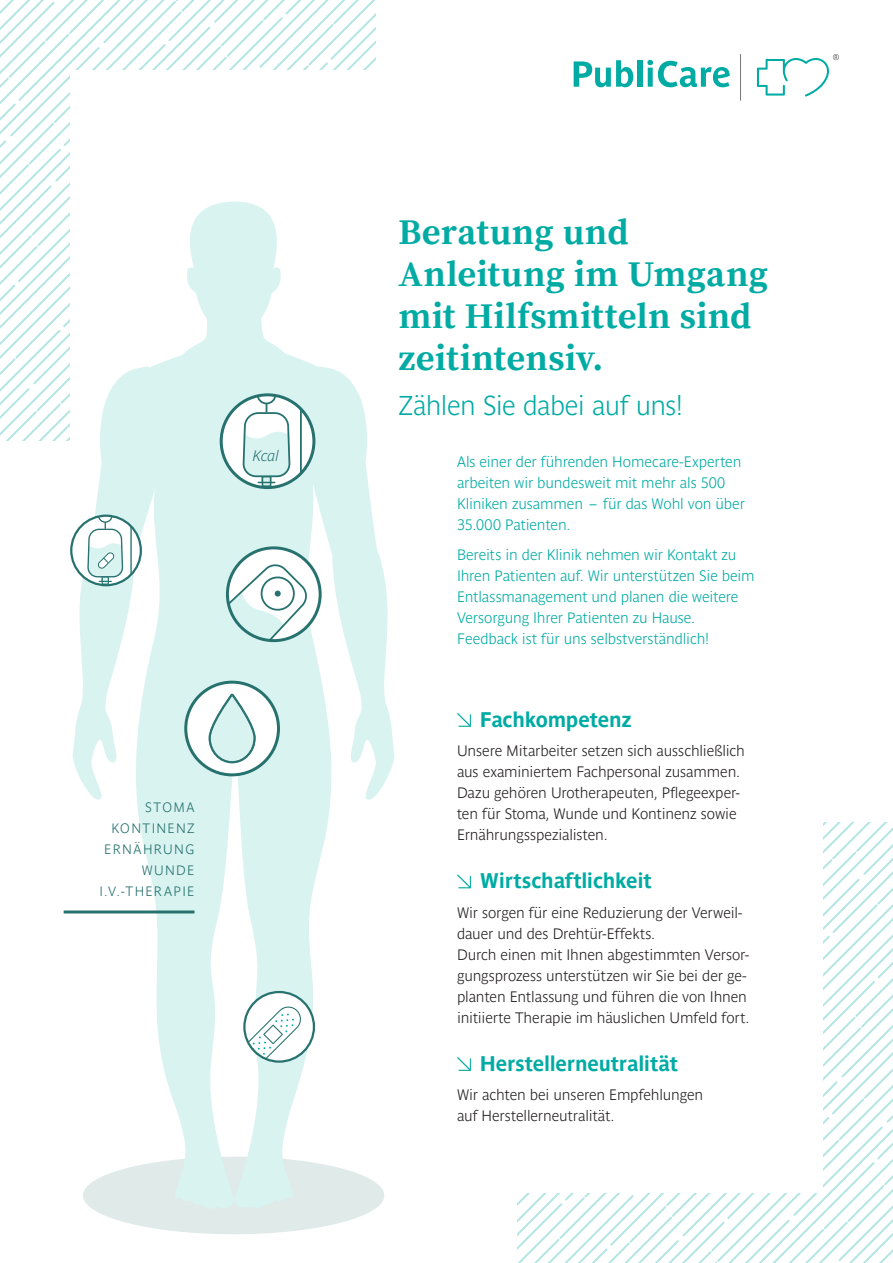
<style>
.page{position:relative;width:893px;height:1263px;background:#fff}
.page>*{position:absolute;margin:0;border:0;box-sizing:border-box;transform-origin:0 0}
.Überschrift___Serif{font:700 36px/42px "Source Serif Pro";letter-spacing:.005em;color:#00aba4}
.Introtext{font:700 27px "Parisine Std Clair";letter-spacing:-.02em;color:#00aba4}
.Introtext-2{font:700 21px "Parisine Std";letter-spacing:-.015em;color:#00aba4}
.Introtext-3{font:700 15px/21px "Parisine Std Clair";letter-spacing:-.01em;color:#231f20}
.Introtext-4{font:700 15px/21px "Parisine Std Clair";letter-spacing:-.01em;color:#00aba4}
.Introtext-5{font:italic 700 15px "Parisine Std Clair";color:#27726f}
.Introtext-6{font:700 13.5px/21px "Parisine Std Clair";letter-spacing:.1em;color:#27726f;text-align:right}
</style>
<div class="page">
<svg style="left:0;top:351px;width:70px;height:45px"></svg>
<svg style="left:0;top:305px;width:70px;height:46px"></svg>
<svg style="left:0;top:0;width:375px;height:305px"></svg>
<svg style="left:0;top:0;width:344px;height:260px"></svg>
<svg style="left:0;top:0;width:299px;height:215px"></svg>
<div style="left:70px;top:70px;width:358px;height:496px;background:#fff"></div>
<svg style="left:823px;top:867px;width:70px;height:45px"></svg>
<svg style="left:823px;top:912px;width:70px;height:45px"></svg>
<svg style="left:518px;top:957px;width:375px;height:306px"></svg>
<svg style="left:549px;top:1003px;width:344px;height:260px"></svg>
<svg style="left:594px;top:1048px;width:299px;height:215px"></svg>
<div style="left:465px;top:696px;width:358px;height:497px;background:#fff"></div>
<div style="left:83px;top:1157px;width:301px;height:77px;background:#dfeae9;border-radius:50%"></div>
<svg style="left:71px;top:201px;width:324px;height:1011px"></svg>
<svg style="left:574px;top:60px;width:59px;height:27px"></svg>
<div style="left:637px;top:60px;width:5px;height:27px;background:#00aba4"></div>
<svg style="left:647px;top:60px;width:83px;height:27px"></svg>
<svg style="left:740px;top:54px;width:1px;height:47px"></svg>
<svg style="left:757px;top:54px;width:82px;height:42px"></svg>
<svg style="left:457px;top:713px;width:14px;height:14px"></svg>
<svg style="left:457px;top:874px;width:14px;height:14px"></svg>
<svg style="left:457px;top:1057px;width:14px;height:14px"></svg>
<svg style="left:227px;top:548px;width:93px;height:93px"></svg>
<svg style="left:227px;top:561px;width:80px;height:80px"></svg>
<div style="left:226px;top:546px;width:96px;height:96px;border:3px solid #27726f;border-radius:50%"></div>
<div style="left:244px;top:992px;width:70px;height:69px;background:#fff;border-radius:50%"></div>
<svg style="left:244px;top:1006px;width:58px;height:55px"></svg>
<div style="left:243px;top:991px;width:72px;height:72px;border:2px solid #27726f;border-radius:50%"></div>
<div style="left:186px;top:682px;width:92px;height:93px;background:#fff;border-radius:50%"></div>
<svg style="left:209px;top:694px;width:46px;height:69px"></svg>
<div style="left:184px;top:681px;width:96px;height:95px;border:3px solid #27726f;border-radius:50%"></div>
<hr style="left:64px;top:910px;width:130px;height:3px;background:#27726f">
<div style="left:221px;top:395px;width:93px;height:93px;background:#fff;border-radius:50%"></div>
<svg style="left:243px;top:395px;width:60px;height:93px"></svg>
<div style="left:220px;top:393px;width:95px;height:96px;border:3px solid #27726f;border-radius:50%"></div>
<svg style="left:71px;top:516px;width:70px;height:69px"></svg>
<div style="left:70px;top:514px;width:72px;height:72px;border:2px solid #27726f;border-radius:50%"></div>
<svg style="left:87px;top:516px;width:45px;height:69px"></svg>
<p class="Introtext-5" style="left:253px;top:447px;width:28px">Kcal</p>
<p class="Introtext-6" style="left:111px;top:796px;width:85px">STOMA<br>KONTINENZ</p>
<p class="Introtext-6" style="left:104px;top:838px;width:92px">ERNÄHRUNG</p>
<p class="Introtext-6" style="left:99px;top:859px;width:97px">WUNDE<br>I.V.-THERAPIE</p>
<p class="Überschrift___Serif" style="left:398px;top:212px;width:371px">Beratung und<br>Anleitung im Umgang mit Hilfsmitteln sind zeitintensiv.</p>
<p class="Introtext" style="left:398px;top:390px;width:286px">Zählen Sie dabei auf uns!</p>
<p class="Introtext-4" style="left:457px;top:452px;width:289px">Als einer der führenden Homecare-Experten arbeiten wir bundesweit mit mehr als 500<br>Kliniken zusammen – für das Wohl von über 35.000 Patienten.</p>
<p class="Introtext-4" style="left:457px;top:544px;width:299px">Bereits in der Klinik nehmen wir Kontakt zu Ihren Patienten auf. Wir unterstützen Sie beim Entlassmanagement und planen die weitere Versorgung Ihrer Patienten zu Hause.</p>
<p class="Introtext-4" style="left:457px;top:628px;width:254px">Feedback ist für uns selbstverständlich!</p>
<p class="Introtext-2" style="left:480px;top:707px;width:153px">Fachkompetenz</p>
<p class="Introtext-3" style="left:457px;top:740px;width:289px">Unsere Mitarbeiter setzen sich ausschließlich aus examiniertem Fachpersonal zusammen.<br>Dazu gehören Urotherapeuten, Pflegeexper&shy;ten für Stoma, Wunde und Kontinenz sowie Ernährungsspezialisten.</p>
<p class="Introtext-2" style="left:480px;top:869px;width:173px">Wirtschaftlichkeit</p>
<p class="Introtext-3" style="left:457px;top:902px;width:287px">Wir sorgen für eine Reduzierung der Verweil&shy;dauer und des Drehtür-Effekts.</p>
<p class="Introtext-3" style="left:457px;top:944px;width:294px">Durch einen mit Ihnen abgestimmten Versor&shy;gungsprozess unterstützen wir Sie bei der ge&shy;planten Entlassung und führen die von Ihnen initiierte Therapie im häuslichen Umfeld fort.</p>
<p class="Introtext-2" style="left:480px;top:1051px;width:200px">Herstellerneutralität</p>
<p class="Introtext-3" style="left:457px;top:1084px;width:248px">Wir achten bei unseren Empfehlungen auf Herstellerneutralität.</p>
</div>
